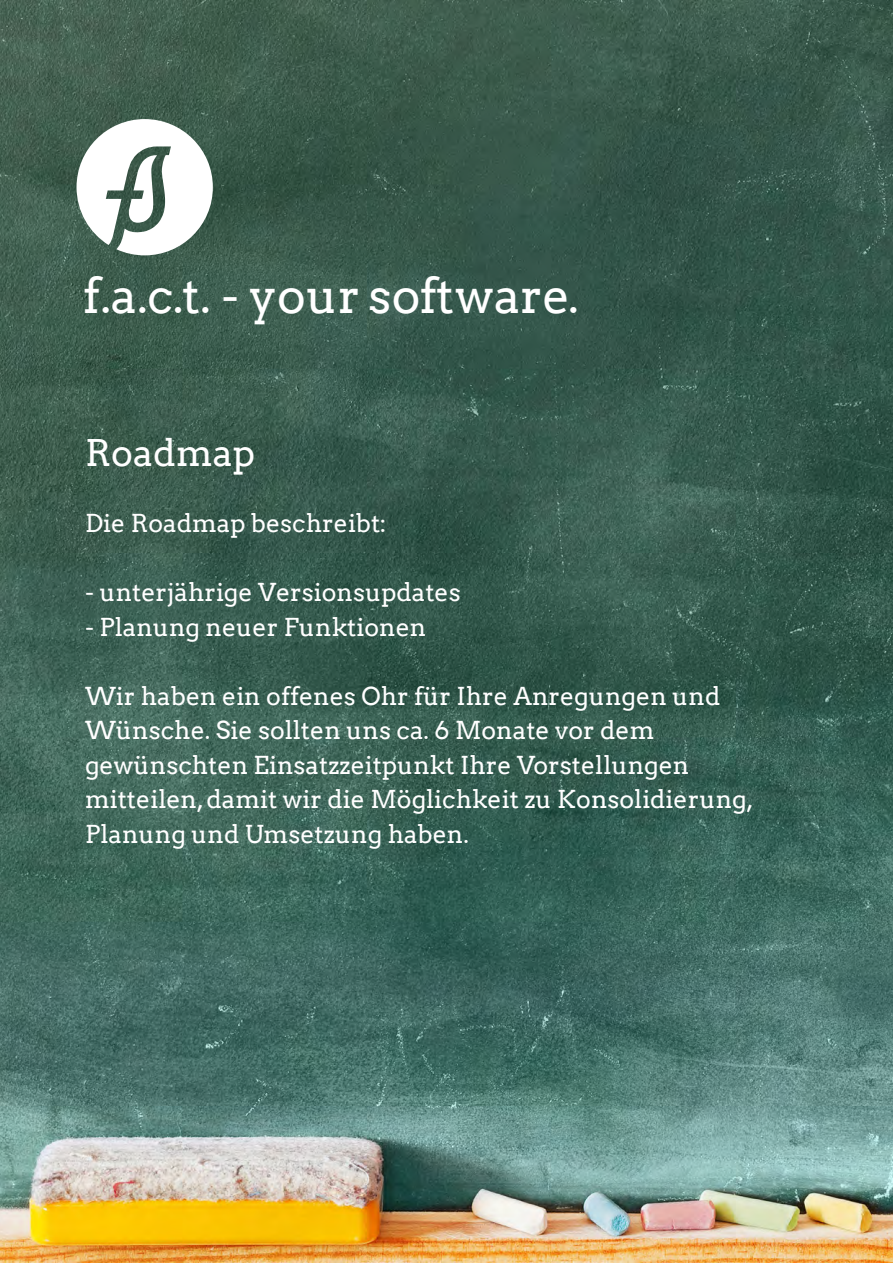
<style>
.page{position:relative;width:893px;height:1263px;background:#fff}
.page>*{position:absolute;margin:0;border:0;box-sizing:border-box;transform-origin:0 0}
.t1{font:48.3px "Arvo";color:#fff}
.t2{font:36.75px "Arvo";color:#fff}
.t3{font:24.75px/34.5px "Arvo";color:#fff}
</style>
<div class="page">
<img style="left:0;top:0;width:893px;height:1263px">
<svg style="left:77px;top:119px;width:136px;height:136px"></svg>
<h1 class="t1" style="left:83px;top:266px;width:497px">f.a.c.t. - your software.</h1>
<h2 class="t2" style="left:85px;top:430px;width:172px">Roadmap</h2>
<p class="t3" style="left:85px;top:506px;width:303px">Die Roadmap beschreibt:</p>
<p class="t3" style="left:85px;top:575px;width:377px">- unterjährige Versionsupdates</p>
<p class="t3" style="left:85px;top:610px;width:343px">- Planung neuer Funktionen</p>
<p class="t3" style="left:85px;top:679px;width:670px">Wir haben ein offenes Ohr für Ihre Anregungen und Wünsche. Sie sollten uns ca. 6 Monate vor dem gewünschten Einsatzzeitpunkt Ihre Vorstellungen mitteilen, damit wir die Möglichkeit zu Konsolidierung, Planung und Umsetzung haben.</p>
</div>
